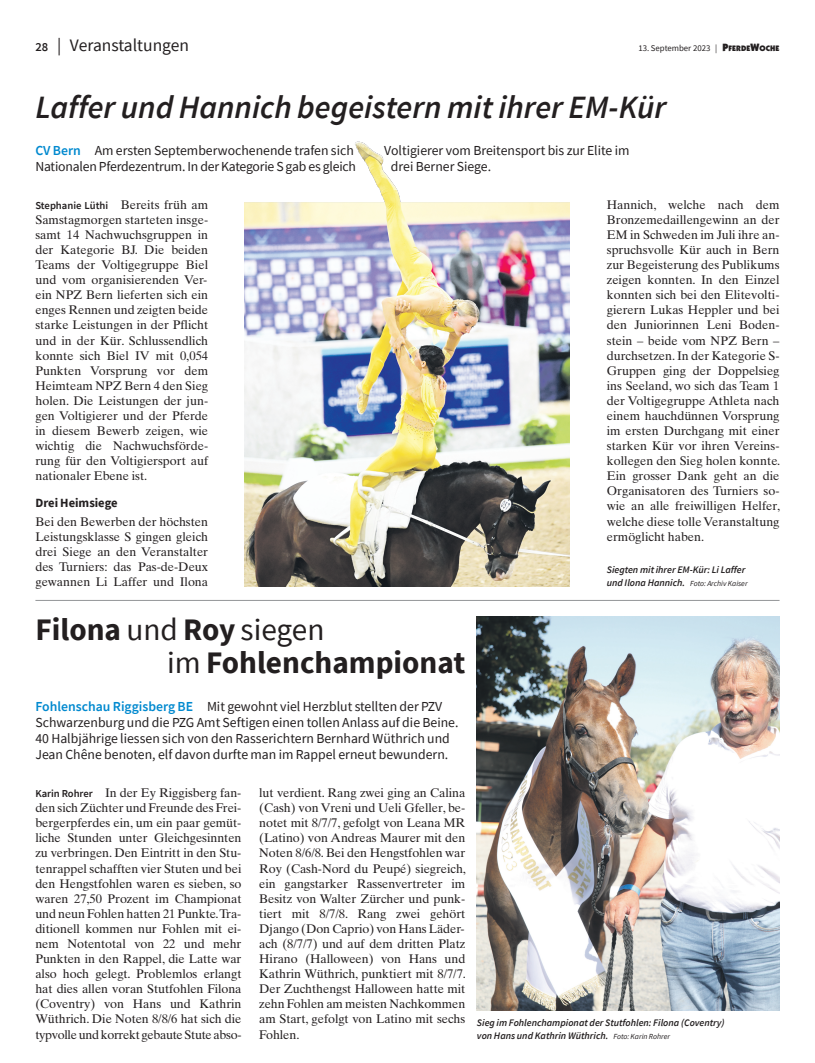
<style>
.page{position:relative;width:815px;height:1063px;background:#fff}
.page>*{position:absolute;margin:0;border:0;box-sizing:border-box;transform-origin:0 0}
.t1{font:italic 600 32.5px "Source Sans Pro";color:#231f20}
.t2{font:700 31.25px/33.8px "Source Sans Pro";color:#231f20}
.t3{font:17.5px "Source Sans Pro";color:#231f20}
.t4{font:13.75px/16.2px "Source Sans Pro";color:#231f20}
.t5{font:12.5px/15.1px "Times Ten";color:#231f20;text-align:justify}
.t6{font:700 12.5px "Source Sans Pro";color:#231f20}
.t7{font:600 10.62px "Source Sans Pro";color:#231f20}
.t8{font:italic 600 10px/13.1px "Source Sans Pro";color:#231f20}
.t9{font:8.75px "Source Sans Pro";color:#231f20}
.t10{font:italic 7.75px "Source Sans Pro";color:#231f20}
.s1{font-weight:600;font-size:12.5px}
.s2{font-family:"Itc Kabel";font-weight:900;font-size:10.62px}
.s3{font-family:"Itc Kabel";font-weight:900;font-size:8px}
.s4{font-weight:600;color:#0089cf}
.s5{font-family:"Times Ten";font-weight:400;font-size:12.5px}
.s6{font-weight:400}
.s7{font-family:"Source Sans Pro";font-weight:600;font-size:10.62px}
.s8{font-weight:600;font-size:10px}
.s9{font-weight:400;font-size:7.75px}
</style>
<div class="page">
<img style="left:477px;top:616px;width:303px;height:395px">
<hr style="left:35px;top:600px;width:745px;height:1px;background:#939598">
<img style="left:244px;top:141px;width:325px;height:446px">
<h3 class="t3" style="left:35px;top:34px;width:155px"><span class="s1">28</span> | Veranstaltungen</h3>
<p class="t9" style="left:638px;top:43px;width:143px">13. September 2023 | <span class="s2">P</span><span class="s3">FERDE</span><span class="s2">W</span><span class="s3">OCHE</span></p>
<h1 class="t1" style="left:35px;top:86px;width:632px">Laffer und Hannich begeistern mit ihrer EM-Kür</h1>
<p class="t4" style="left:35px;top:142px;width:320px"><span class="s4">CV Bern</span> Am ersten Septemberwochenende trafen sich</p>
<p class="t4" style="left:384px;top:142px;width:247px">Voltigierer vom Breitensport bis zur Elite im</p>
<p class="t4" style="left:35px;top:158px;width:322px">Nationalen Pferdezentrum. In der Kategorie S gab es gleich</p>
<p class="t4" style="left:391px;top:158px;width:102px">drei Berner Siege.</p>
<p class="t7" style="left:35px;top:198px;width:174px">Stephanie Lüthi <span class="s5">Bereits früh am</span></p>
<p class="t5" style="left:35px;top:213px;width:174px">Samstagmorgen starteten insge&shy;samt 14 Nachwuchsgruppen in der Kategorie BJ. Die beiden Teams der Voltigegruppe Biel und vom organisierenden Ver&shy;ein NPZ Bern lieferten sich ein enges Rennen und zeigten beide starke Leistungen in der Pflicht und in der Kür. Schlussendlich konnte sich Biel IV mit 0,054<br>Punkten Vorsprung vor dem Heimteam NPZ Bern 4 den Sieg holen. Die Leistungen der jun&shy;gen Voltigierer und der Pferde in diesem Bewerb zeigen, wie wichtig die Nachwuchsförde&shy;rung für den Voltigiersport auf nationaler Ebene ist.</p>
<p class="t6" style="left:35px;top:494px;width:84px">Drei Heimsiege</p>
<p class="t5" style="left:35px;top:515px;width:174px">Bei den Bewerben der höchsten Leistungsklasse S gingen gleich drei Siege an den Veranstalter des Turniers: das Pas-de-Deux gewannen Li Laffer und Ilona</p>
<h2 class="t2" style="left:167px;top:612px;width:300px;text-indent:-132px">Filona <span class="s6">und</span> Roy <span class="s6">siegen<br>im</span> Fohlenchampionat</h2>
<p class="t4" style="left:35px;top:698px;width:425px"><span class="s4">Fohlenschau Riggisberg BE</span> Mit gewohnt viel Herzblut stellten der PZV Schwarzenburg und die PZG Amt Seftigen einen tollen Anlass auf die Beine.<br>40 Halbjährige liessen sich von den Rasserichtern Bernhard Wüthrich und Jean Chêne benoten, elf davon durfte man im Rappel erneut bewundern.</p>
<p class="t5" style="left:35px;top:787px;width:208px"><span class="s7">Karin Rohrer</span> In der Ey Riggisberg fan&shy;den sich Züchter und Freunde des Frei&shy;bergerpferdes ein, um ein paar gemüt&shy;liche Stunden unter Gleichgesinnten zu verbringen. Den Eintritt in den Stu&shy;tenrappel schafften vier Stuten und bei den Hengstfohlen waren es sieben, so waren 27,50 Prozent im Championat und neun Fohlen hatten 21 Punkte. Tra&shy;ditionell kommen nur Fohlen mit ei&shy;nem Notentotal von 22 und mehr Punkten in den Rappel, die Latte war also hoch gelegt. Problemlos erlangt hat dies allen voran Stutfohlen Filona (Coventry) von Hans und Kathrin Wüthrich. Die Noten 8/8/6 hat sich die typvolle und korrekt gebaute Stute abso-</p>
<p class="t5" style="left:259px;top:787px;width:208px">lut verdient. Rang zwei ging an Calina (Cash) von Vreni und Ueli Gfeller, be&shy;notet mit 8/7/7, gefolgt von Leana MR (Latino) von Andreas Maurer mit den Noten 8/6/8. Bei den Hengstfohlen war Roy (Cash-Nord du Peupé) siegreich, ein gangstarker Rassenvertreter im Besitz von Walter Zürcher und punk&shy;tiert mit 8/7/8. Rang zwei gehört Django (Don Caprio) von Hans Läder&shy;ach (8/7/7) und auf dem dritten Platz Hirano (Halloween) von Hans und Kathrin Wüthrich, punktiert mit 8/7/7.<br>Der Zuchthengst Halloween hatte mit zehn Fohlen am meisten Nachkommen am Start, gefolgt von Latino mit sechs Fohlen.</p>
<p class="t5" style="left:607px;top:198px;width:175px">Hannich, welche nach dem Bronzemedaillengewinn an der EM in Schweden im Juli ihre an&shy;spruchsvolle Kür auch in Bern zur Begeisterung des Publikums zeigen konnten. In den Einzel konnten sich bei den Elitevolti&shy;gierern Lukas Heppler und bei den Juniorinnen Leni Boden&shy;stein – beide vom NPZ Bern – durchsetzen. In der Kategorie S-Gruppen ging der Doppelsieg ins Seeland, wo sich das Team 1 der Voltigegruppe Athleta nach einem hauchdünnen Vorsprung im ersten Durchgang mit einer starken Kür vor ihren Vereins&shy;kollegen den Sieg holen konnte.<br>Ein grosser Dank geht an die Organisatoren des Turniers so&shy;wie an alle freiwilligen Helfer, welche diese tolle Veranstaltung ermöglicht haben.</p>
<p class="t8" style="left:607px;top:563px;width:140px">Siegten mit ihrer EM-Kür: Li Laffer</p>
<p class="t10" style="left:607px;top:578px;width:142px"><span class="s8">und Ilona Hannich.</span> Foto: Archiv Kaiser</p>
<p class="t8" style="left:477px;top:1015px;width:249px">Sieg im Fohlenchampionat der Stutfohlen: Filona (Coventry) von Hans und Kathrin Wüthrich. <span class="s9">Foto: Karin Rohrer</span></p>
</div>
